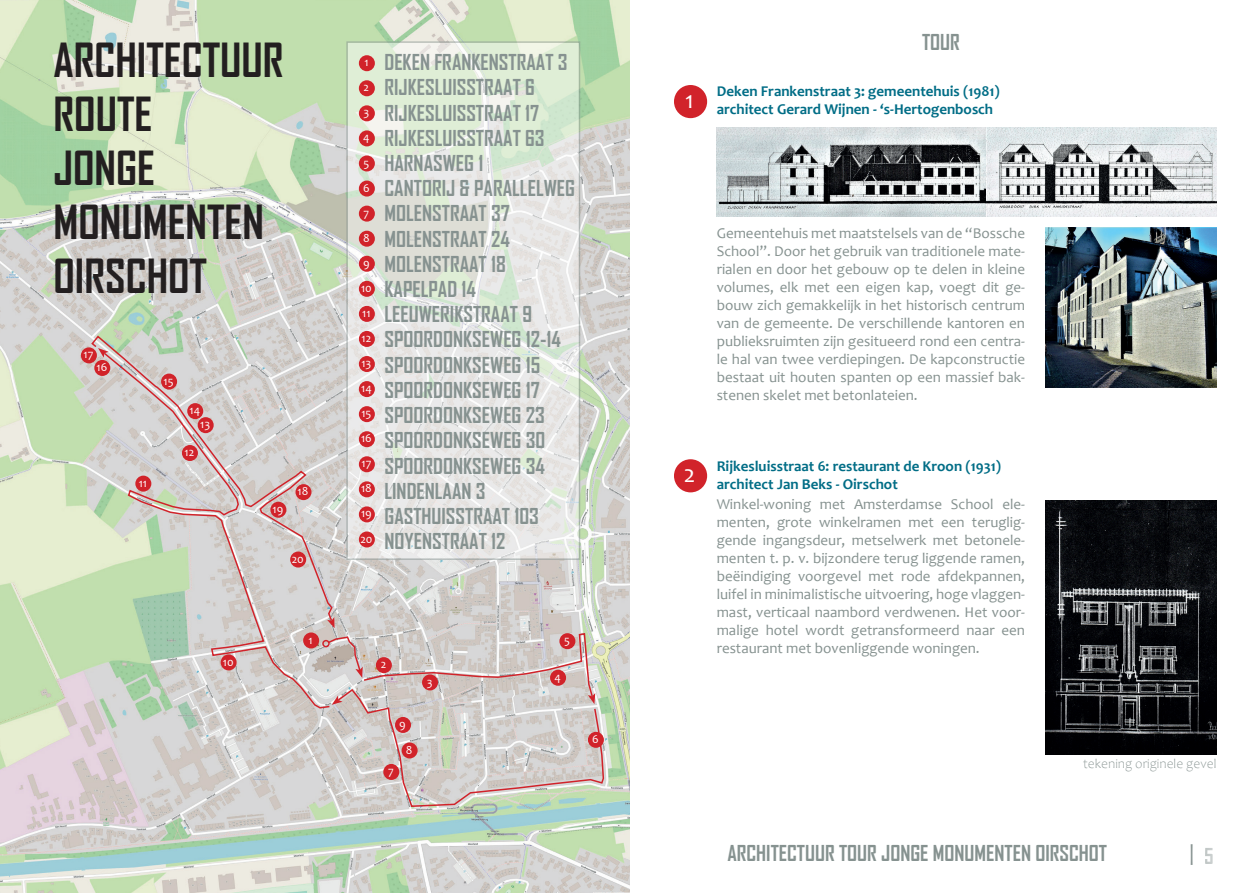
<style>
.page{position:relative;width:1259px;height:893px;background:#fff}
.page>*{position:absolute;margin:0;border:0;box-sizing:border-box;transform-origin:0 0}
.t1{font:700 45px/54px "Agency FB";color:#231f20}
.t2{font:24.9px "Candara";color:#fff}
.t3{font:700 21px/25.2px "Agency FB";color:#869290}
.t4{font:21px "Candara";color:#869290}
.t5{font:15px/18px "Candara";color:#869290;text-align:justify}
.t6{font:700 15px/18px "Candara";color:#006d86}
.t7{font:300 13.5px "Candara";color:#869290}
.t8{font:12px/25px "Candara";color:#fff;text-align:center}
.s1{font-family:"Agency FB";font-weight:700}
</style>
<div class="page">
<img style="left:0;top:0;width:629px;height:893px">
<svg style="left:102px;top:623px;width:225px;height:86px;background:#c9cec2"></svg>
<svg style="left:90px;top:334px;width:243px;height:289px;background:#d0cfc7"></svg>
<svg style="left:327px;top:617px;width:278px;height:191px;background:#d1cbc6"></svg>
<div style="left:303px;top:632px;width:16px;height:16px;background:#d1232a;border-radius:50%"></div>
<div style="left:376px;top:657px;width:16px;height:16px;background:#d1232a;border-radius:50%"></div>
<div style="left:422px;top:674px;width:16px;height:16px;background:#d1232a;border-radius:50%"></div>
<div style="left:550px;top:670px;width:16px;height:16px;background:#d1232a;border-radius:50%"></div>
<div style="left:559px;top:633px;width:16px;height:16px;background:#d1232a;border-radius:50%"></div>
<div style="left:588px;top:732px;width:16px;height:16px;background:#d1232a;border-radius:50%"></div>
<div style="left:383px;top:764px;width:16px;height:16px;background:#d1232a;border-radius:50%"></div>
<div style="left:401px;top:742px;width:16px;height:16px;background:#d1232a;border-radius:50%"></div>
<div style="left:395px;top:717px;width:16px;height:16px;background:#d1232a;border-radius:50%"></div>
<div style="left:221px;top:654px;width:16px;height:16px;background:#d1232a;border-radius:50%"></div>
<div style="left:135px;top:476px;width:16px;height:16px;background:#d1232a;border-radius:50%"></div>
<div style="left:182px;top:445px;width:16px;height:16px;background:#d1232a;border-radius:50%"></div>
<div style="left:198px;top:417px;width:16px;height:16px;background:#d1232a;border-radius:50%"></div>
<div style="left:187px;top:403px;width:16px;height:16px;background:#d1232a;border-radius:50%"></div>
<div style="left:161px;top:374px;width:16px;height:16px;background:#d1232a;border-radius:50%"></div>
<div style="left:94px;top:360px;width:16px;height:16px;background:#d1232a;border-radius:50%"></div>
<div style="left:81px;top:347px;width:16px;height:16px;background:#d1232a;border-radius:50%"></div>
<div style="left:295px;top:484px;width:16px;height:16px;background:#d1232a;border-radius:50%"></div>
<div style="left:270px;top:502px;width:16px;height:16px;background:#d1232a;border-radius:50%"></div>
<div style="left:290px;top:551px;width:16px;height:16px;background:#d1232a;border-radius:50%"></div>
<svg style="left:346px;top:41px;width:234px;height:519px;background:#e3e7e0"></svg>
<div style="left:359px;top:55px;width:16px;height:16px;background:#d1232a;border-radius:50%"></div>
<div style="left:359px;top:80px;width:16px;height:16px;background:#d1232a;border-radius:50%"></div>
<div style="left:359px;top:105px;width:16px;height:16px;background:#d1232a;border-radius:50%"></div>
<div style="left:359px;top:130px;width:16px;height:16px;background:#d1232a;border-radius:50%"></div>
<div style="left:359px;top:155px;width:16px;height:16px;background:#d1232a;border-radius:50%"></div>
<div style="left:359px;top:181px;width:16px;height:16px;background:#d1232a;border-radius:50%"></div>
<div style="left:359px;top:206px;width:16px;height:16px;background:#d1232a;border-radius:50%"></div>
<div style="left:359px;top:231px;width:16px;height:16px;background:#d1232a;border-radius:50%"></div>
<div style="left:359px;top:256px;width:16px;height:16px;background:#d1232a;border-radius:50%"></div>
<div style="left:359px;top:281px;width:16px;height:16px;background:#d1232a;border-radius:50%"></div>
<div style="left:359px;top:306px;width:16px;height:16px;background:#d1232a;border-radius:50%"></div>
<div style="left:359px;top:331px;width:16px;height:16px;background:#d1232a;border-radius:50%"></div>
<div style="left:359px;top:356px;width:16px;height:16px;background:#d1232a;border-radius:50%"></div>
<div style="left:359px;top:381px;width:16px;height:16px;background:#d1232a;border-radius:50%"></div>
<div style="left:359px;top:406px;width:16px;height:16px;background:#d1232a;border-radius:50%"></div>
<div style="left:359px;top:431px;width:16px;height:16px;background:#d1232a;border-radius:50%"></div>
<div style="left:359px;top:456px;width:16px;height:16px;background:#d1232a;border-radius:50%"></div>
<div style="left:359px;top:481px;width:16px;height:16px;background:#d1232a;border-radius:50%"></div>
<div style="left:359px;top:506px;width:16px;height:16px;background:#d1232a;border-radius:50%"></div>
<div style="left:359px;top:531px;width:16px;height:16px;background:#d1232a;border-radius:50%"></div>
<div style="left:674px;top:85px;width:33px;height:33px;background:#d1232a;border-radius:50%"></div>
<img style="left:716px;top:128px;width:270px;height:88px">
<img style="left:986px;top:128px;width:230px;height:88px">
<img style="left:1045px;top:228px;width:171px;height:160px">
<div style="left:674px;top:459px;width:33px;height:33px;background:#d1232a;border-radius:50%"></div>
<img style="left:1045px;top:500px;width:171px;height:255px">
<h1 class="t1" style="left:54px;top:32px;width:232px">ARCHITECTUUR<br>ROUTE<br>JONGE<br>MONUMENTEN<br>OIRSCHOT</h1>
<p class="t8" style="left:84px;top:342px;width:11px">17</p>
<p class="t8" style="left:96px;top:354px;width:12px">16</p>
<p class="t8" style="left:139px;top:470px;width:10px">11</p>
<p class="t8" style="left:164px;top:368px;width:12px">15</p>
<p class="t8" style="left:189px;top:398px;width:12px">14</p>
<p class="t8" style="left:200px;top:412px;width:12px">13</p>
<p class="t8" style="left:185px;top:440px;width:11px">12</p>
<p class="t8" style="left:272px;top:496px;width:12px">19</p>
<p class="t8" style="left:298px;top:479px;width:12px">18</p>
<p class="t8" style="left:292px;top:546px;width:14px">20</p>
<p class="t8" style="left:223px;top:649px;width:12px">10</p>
<p class="t8" style="left:309px;top:627px;width:6px">1</p>
<p class="t8" style="left:360px;top:50px;width:14px">1<br>2<br>3<br>4<br>5<br>6<br>7<br>8<br>9<br>10<br>11<br>12<br>13<br>14<br>15<br>16<br>17<br>18<br>19<br>20</p>
<p class="t3" style="left:384px;top:49px;width:192px">DEKEN FRANKENSTRAAT 3<br>RIJKESLUISSTRAAT 6<br>RIJKESLUISSTRAAT 17<br>RIJKESLUISSTRAAT 63<br>HARNASWEG 1<br>CANTORIJ &amp; PARALLELWEG<br>MOLENSTRAAT 37<br>MOLENSTRAAT 24<br>MOLENSTRAAT 18<br>KAPELPAD 14<br>LEEUWERIKSTRAAT 9<br>SPOORDONKSEWEG 12-14<br>SPOORDONKSEWEG 15<br>SPOORDONKSEWEG 17<br>SPOORDONKSEWEG 23<br>SPOORDONKSEWEG 30<br>SPOORDONKSEWEG 34<br>LINDENLAAN 3<br>GASTHUISSTRAAT 103<br>NOYENSTRAAT 12</p>
<p class="t8" style="left:381px;top:652px;width:7px">2</p>
<p class="t8" style="left:399px;top:711px;width:8px">9</p>
<p class="t8" style="left:406px;top:737px;width:8px">8</p>
<p class="t8" style="left:388px;top:758px;width:7px">7</p>
<p class="t8" style="left:427px;top:669px;width:7px">3</p>
<p class="t8" style="left:564px;top:628px;width:7px">5</p>
<p class="t8" style="left:554px;top:664px;width:8px">4</p>
<p class="t8" style="left:592px;top:726px;width:8px">6</p>
<h3 class="t3" style="left:922px;top:29px;width:39px">TOUR</h3>
<h2 class="t2" style="left:685px;top:84px;width:10px">1</h2>
<p class="t6" style="left:716px;top:82px;width:284px">Deken Frankenstraat 3: gemeentehuis (1981) architect Gerard Wijnen - ‘s-Hertogenbosch</p>
<p class="t5" style="left:716px;top:224px;width:310px">Gemeentehuis met maatstelsels van de “Bossche School”. Door het gebruik van traditionele mate&shy;rialen en door het gebouw op te delen in kleine volumes, elk met een eigen kap, voegt dit ge&shy;bouw zich gemakkelijk in het historisch centrum van de gemeente. De verschillende kantoren en publieksruimten zijn gesitueerd rond een centra&shy;le hal van twee verdiepingen. De kapconstructie bestaat uit houten spanten op een massief bak&shy;stenen skelet met betonlateien.</p>
<h2 class="t2" style="left:684px;top:458px;width:13px">2</h2>
<p class="t6" style="left:716px;top:456px;width:286px">Rijkesluisstraat 6: restaurant de Kroon (1931) architect Jan Beks - Oirschot</p>
<p class="t5" style="left:716px;top:495px;width:310px">Winkel-woning met Amsterdamse School ele&shy;menten, grote winkelramen met een teruglig&shy;gende ingangsdeur, metselwerk met betonele&shy;menten t. p. v. bijzondere terug liggende ramen, beëindiging voorgevel met rode afdekpannen, luifel in minimalistische uitvoering, hoge vlaggen&shy;mast, verticaal naambord verdwenen. Het voor&shy;malige hotel wordt getransformeerd naar een restaurant met bovenliggende woningen.</p>
<p class="t7" style="left:1083px;top:757px;width:135px">tekening originele gevel</p>
<h3 class="t3" style="left:727px;top:839px;width:381px">ARCHITECTUUR TOUR JONGE MONUMENTEN OIRSCHOT</h3>
<h3 class="t4" style="left:1189px;top:840px;width:27px">| <span class="s1">5</span></h3>
</div>
